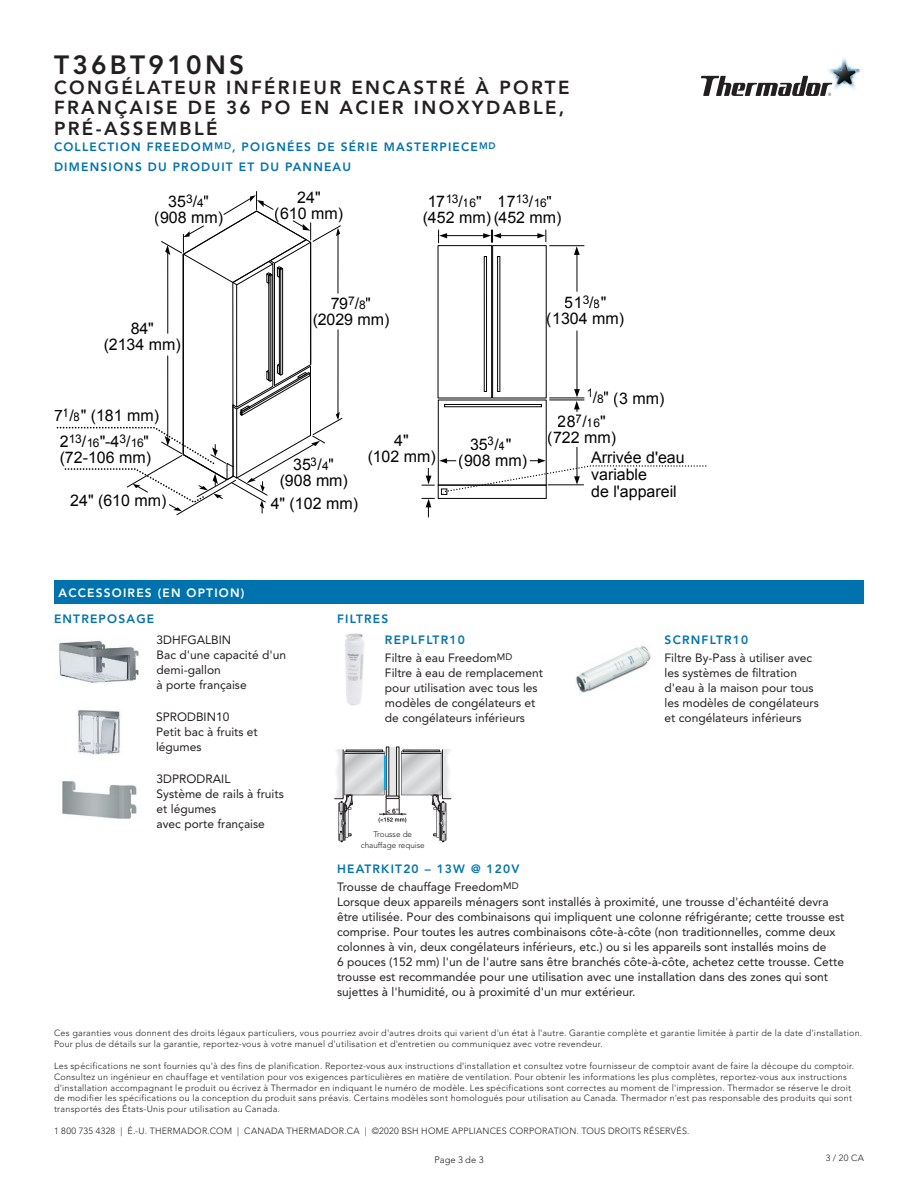
<style>
.page{position:relative;width:918px;height:1188px;background:#fff}
.page>*{position:absolute;margin:0;border:0;box-sizing:border-box;transform-origin:0 0}
.Spec_Page_Title_Mode{font:800 26.25px "Avenir LT Std";letter-spacing:.125em;color:#231f20}
.Spec_Page_Title_Desc{font:800 18.75px/20.2px "Avenir LT Std";letter-spacing:.125em;color:#231f20}
.t1{font:15.9px/15.9px "Arial";color:#040503;text-align:center}
.Spec_Page_Body_Copy{font:12px/15px "Avenir LT Std";color:#231f20}
.Spec_Page_Subhead_Bl{font:800 12px "Avenir LT Std";letter-spacing:.1em;color:#0073ae}
.Spec_Page_Title_Seri{font:800 12px "Avenir LT Std";letter-spacing:.1em;color:#0073ae}
.t2{font:800 12px "Avenir LT Std";letter-spacing:.1em;color:#fff}
.t3{font:300 9.3px "Avenir LT Std";color:#231f20}
.t4{font:300 9px/10.8px "Avenir LT Std";letter-spacing:.025em;color:#231f20}
.z_Footnote{font:300 8.1px/10.8px "Avenir LT Std";color:#231f20;text-align:center}
.s1{font-size:12px}
</style>
<div class="page">
<img style="left:828px;top:58px;width:33px;height:32px">
<svg style="left:701px;top:76px;width:131px;height:20px"></svg>
<div style="left:492px;top:245px;width:55px;height:154px;border:1px solid #040503"></div>
<div style="left:438px;top:245px;width:54px;height:154px;border:1px solid #040503"></div>
<div style="left:484px;top:256px;width:3px;height:136px;border:1px solid #040503"></div>
<div style="left:497px;top:256px;width:3px;height:136px;border:1px solid #040503"></div>
<div style="left:444px;top:404px;width:98px;height:3px;border:1px solid #040503"></div>
<hr style="left:549px;top:245px;width:35px;height:1px;background:#040503">
<hr style="left:549px;top:397px;width:35px;height:1px;background:#040503">
<hr style="left:549px;top:399px;width:35px;height:1px;background:#040503">
<svg style="left:574px;top:246px;width:6px;height:9px"></svg>
<svg style="left:574px;top:389px;width:6px;height:23px"></svg>
<hr style="left:577px;top:252px;width:1px;height:40px;background:#040503">
<hr style="left:577px;top:331px;width:1px;height:62px;background:#040503">
<hr style="left:444px;top:235px;width:42px;height:1px;background:#040503">
<svg style="left:438px;top:230px;width:9px;height:13px"></svg>
<svg style="left:422px;top:458px;width:285px;height:59px"></svg>
<hr style="left:498px;top:235px;width:42px;height:1px;background:#040503">
<svg style="left:483px;top:230px;width:18px;height:13px"></svg>
<svg style="left:537px;top:230px;width:9px;height:12px"></svg>
<svg style="left:56px;top:191px;width:287px;height:325px"></svg>
<hr style="left:577px;top:447px;width:1px;height:32px;background:#040503">
<img style="left:62px;top:780px;width:75px;height:39px">
<div style="left:54px;top:580px;width:810px;height:24px;background:#0073ae"></div>
<img style="left:59px;top:640px;width:80px;height:43px">
<img style="left:77px;top:710px;width:43px;height:45px">
<div style="left:387px;top:747px;width:11px;height:50px;background:#e6e7e9"></div>
<div style="left:386px;top:747px;width:3px;height:51px;border:1px solid #231f20"></div>
<div style="left:396px;top:747px;width:3px;height:51px;border:1px solid #231f20"></div>
<svg style="left:334px;top:749px;width:118px;height:93px"></svg>
<img style="left:345px;top:633px;width:19px;height:73px">
<img style="left:576px;top:646px;width:75px;height:47px">
<p class="Spec_Page_Title_Mode" style="left:54px;top:49px;width:192px">T36BT910NS</p>
<p class="Spec_Page_Title_Desc" style="left:54px;top:78px;width:517px">CONGÉLATEUR INFÉRIEUR ENCASTRÉ À PORTE<br>FRANÇAISE DE 36 PO EN ACIER INOXYDABLE,<br>PRÉ-ASSEMBLÉ</p>
<p class="Spec_Page_Title_Seri" style="left:54px;top:140px;width:443px">COLLECTION FREEDOM<sup>MD</sup>, POIGNÉES DE SÉRIE MASTERPIECE<sup>MD</sup></p>
<p class="Spec_Page_Subhead_Bl" style="left:54px;top:160px;width:299px">DIMENSIONS DU PRODUIT ET DU PANNEAU</p>
<h3 class="t1" style="left:155px;top:194px;width:70px">35<sup>3</sup>/<span class="s1">4</span>" (908 mm)</h3>
<h3 class="t1" style="left:104px;top:321px;width:79px">84"<br>(2134 mm)</h3>
<h3 class="t1" style="left:54px;top:408px;width:107px">7<sup>1</sup>/<span class="s1">8</span>" (181 mm)</h3>
<h3 class="t1" style="left:60px;top:434px;width:93px;text-align:left">2<sup>13</sup>/<span class="s1">16</span>"-4<sup>3</sup>/<span class="s1">16</span>" (72-106 mm)</h3>
<h3 class="t1" style="left:70px;top:492px;width:98px">24" (610 mm)</h3>
<h3 class="t1" style="left:275px;top:189px;width:70px">24"<br>(610 mm)</h3>
<h3 class="t1" style="left:312px;top:296px;width:79px">79<sup>7</sup>/<span class="s1">8</span>" (2029 mm)</h3>
<h3 class="t1" style="left:423px;top:194px;width:140px;text-align:left">17<sup>13</sup>/<span class="s1">16</span>"<br>(452 mm)(452 mm)</h3>
<h3 class="t1" style="left:498px;top:194px;width:56px">17<sup>13</sup>/<span class="s1">16</span>"</h3>
<h3 class="t1" style="left:547px;top:295px;width:79px">51<sup>3</sup>/<span class="s1">8</span>" (1304 mm)</h3>
<h3 class="t1" style="left:586px;top:391px;width:80px"><sup>1</sup>/<span class="s1">8</span>" (3 mm)</h3>
<h3 class="t1" style="left:280px;top:457px;width:70px">35<sup>3</sup>/<span class="s1">4</span>" (908 mm)</h3>
<h3 class="t1" style="left:271px;top:496px;width:89px">4" (102 mm)</h3>
<h3 class="t1" style="left:367px;top:433px;width:70px">4"<br>(102 mm)</h3>
<h3 class="t1" style="left:459px;top:436px;width:70px">35<sup>3</sup>/<span class="s1">4</span>" (908 mm)</h3>
<h3 class="t1" style="left:548px;top:414px;width:70px">28<sup>7</sup>/<span class="s1">16</span>" (722 mm)</h3>
<h3 class="t1" style="left:591px;top:449px;width:95px;line-height:17px;text-align:left">Arrivée d'eau variable<br>de l'appareil</h3>
<h3 class="t2" style="left:58px;top:586px;width:187px">ACCESSOIRES (EN OPTION)</h3>
<p class="Spec_Page_Subhead_Bl" style="left:54px;top:612px;width:102px">ENTREPOSAGE</p>
<p class="Spec_Page_Subhead_Bl" style="left:337px;top:612px;width:53px">FILTRES</p>
<p class="Spec_Page_Body_Copy" style="left:157px;top:633px;width:131px">3DHFGALBIN<br>Bac d'une capacité d'un demi-gallon<br>à porte française</p>
<p class="Spec_Page_Body_Copy" style="left:156px;top:709px;width:103px">SPRODBIN10<br>Petit bac à fruits et légumes</p>
<p class="Spec_Page_Body_Copy" style="left:157px;top:771px;width:129px">3DPRODRAIL<br>Système de rails à fruits et légumes<br>avec porte française</p>
<p class="Spec_Page_Subhead_Bl" style="left:385px;top:633px;width:81px">REPLFLTR10</p>
<p class="Spec_Page_Body_Copy" style="left:385px;top:651px;width:160px">Filtre à eau Freedom<sup>MD<br></sup>Filtre à eau de remplacement pour utilisation avec tous les modèles de congélateurs et de congélateurs inférieurs</p>
<p class="z_Footnote" style="left:361px;top:829px;width:65px">Trousse de chauffage requise</p>
<p class="Spec_Page_Subhead_Bl" style="left:665px;top:633px;width:85px">SCRNFLTR10</p>
<p class="Spec_Page_Body_Copy" style="left:665px;top:651px;width:156px">Filtre By-Pass à utiliser avec les systèmes de filtration d'eau à la maison pour tous les modèles de congélateurs et congélateurs inférieurs</p>
<p class="Spec_Page_Subhead_Bl" style="left:337px;top:862px;width:184px">HEATRKIT20 – 13W @ 120V</p>
<p class="Spec_Page_Body_Copy" style="left:337px;top:880px;width:509px">Trousse de chauffage Freedom<sup>MD<br></sup>Lorsque deux appareils ménagers sont installés à proximité, une trousse d'échantéité devra être utilisée. Pour des combinaisons qui impliquent une colonne réfrigérante; cette trousse est comprise. Pour toutes les autres combinaisons côte-à-côte (non traditionnelles, comme deux colonnes à vin, deux congélateurs inférieurs, etc.) ou si les appareils sont installés moins de<br>6 pouces (152 mm) l'un de l'autre sans être branchés côte-à-côte, achetez cette trousse. Cette trousse est recommandée pour une utilisation avec une installation dans des zones qui sont sujettes à l'humidité, ou à proximité d'un mur extérieur.</p>
<p class="t4" style="left:54px;top:1028px;width:810px">Ces garanties vous donnent des droits légaux particuliers, vous pourriez avoir d'autres droits qui varient d'un état à l'autre. Garantie complète et garantie limitée à partir de la date d'installation.<br>Pour plus de détails sur la garantie, reportez-vous à votre manuel d'utilisation et d'entretien ou communiquez avec votre revendeur.</p>
<p class="t4" style="left:54px;top:1060px;width:802px">Les spécifications ne sont fournies qu'à des fins de planification. Reportez-vous aux instructions d'installation et consultez votre fournisseur de comptoir avant de faire la découpe du comptoir.<br>Consultez un ingénieur en chauffage et ventilation pour vos exigences particulières en matière de ventilation. Pour obtenir les informations les plus complètes, reportez-vous aux instructions d'installation accompagnant le produit ou écrivez à Thermador en indiquant le numéro de modèle. Les spécifications sont correctes au moment de l'impression. Thermador se réserve le droit de modifier les spécifications ou la conception du produit sans préavis. Certains modèles sont homologués pour utilisation au Canada. Thermador n'est pas responsable des produits qui sont transportés des États-Unis pour utilisation au Canada.</p>
<p class="t4" style="left:54px;top:1126px;width:637px">1 800 735 4328 | É.-U. THERMADOR.COM | CANADA THERMADOR.CA | ©2020 BSH HOME APPLIANCES CORPORATION. TOUS DROITS RÉSERVÉS.</p>
<p class="t4" style="left:826px;top:1153px;width:40px">3 / 20 CA</p>
<p class="t3" style="left:434px;top:1155px;width:51px">Page 3 de 3</p>
</div>
